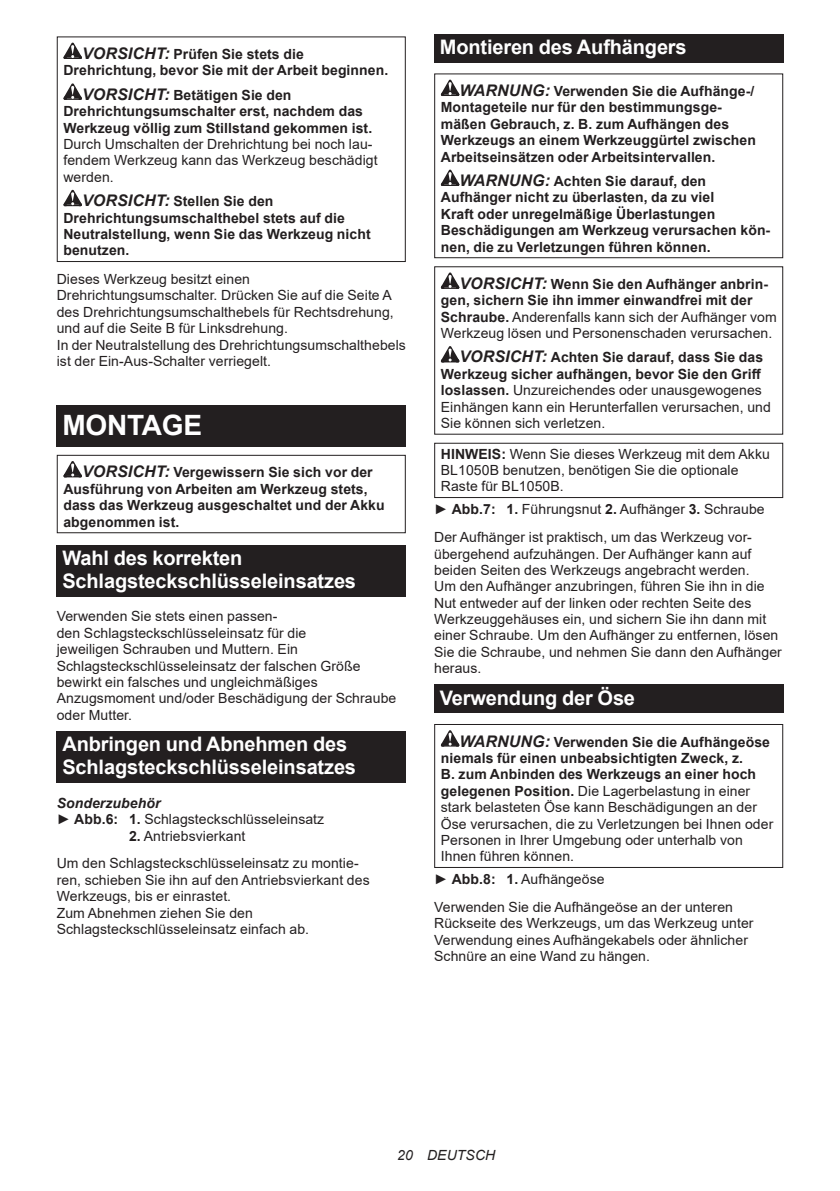
<style>
.page{position:relative;width:840px;height:1191px;background:#fff}
.page>*{position:absolute;margin:0;border:0;box-sizing:border-box;transform-origin:0 0}
.t1{font:700 28px "Arial";letter-spacing:-.01em;color:#fff}
.t2{font:700 20px/23.4px "Arial";letter-spacing:-.01em;color:#fff}
.t3{font:14px/16.4px "Arial";letter-spacing:.005em;color:#231f20}
.t4{font:700 14px/16.4px "Arial";letter-spacing:.005em;color:#231f20}
.t5{font:italic 14px "Arial";letter-spacing:.005em;color:#231f20}
.s1{font-style:italic;font-size:16px}
.s2{font-weight:700;font-style:italic}
.s3{font-weight:700}
.s4{font-weight:700;font-style:italic;font-size:16px}
</style>
<div class="page">
<svg style="left:63px;top:43px;width:19px;height:16px"></svg>
<svg style="left:63px;top:83px;width:19px;height:17px"></svg>
<svg style="left:63px;top:190px;width:19px;height:16px"></svg>
<div style="left:57px;top:36px;width:348px;height:226px;border:1px solid #231f20"></div>
<div style="left:57px;top:406px;width:348px;height:41px;background:#231f20"></div>
<svg style="left:63px;top:461px;width:19px;height:16px"></svg>
<div style="left:57px;top:455px;width:348px;height:78px;border:1px solid #231f20"></div>
<div style="left:57px;top:544px;width:348px;height:52px;background:#231f20"></div>
<div style="left:57px;top:731px;width:348px;height:52px;background:#231f20"></div>
<div style="left:434px;top:34px;width:348px;height:29px;background:#231f20"></div>
<svg style="left:440px;top:80px;width:19px;height:16px"></svg>
<svg style="left:440px;top:170px;width:19px;height:16px"></svg>
<div style="left:434px;top:73px;width:348px;height:185px;border:1px solid #231f20"></div>
<svg style="left:440px;top:272px;width:19px;height:17px"></svg>
<svg style="left:440px;top:346px;width:19px;height:16px"></svg>
<div style="left:434px;top:443px;width:348px;height:55px;border:1px solid #231f20"></div>
<div style="left:434px;top:684px;width:348px;height:29px;background:#231f20"></div>
<svg style="left:440px;top:730px;width:19px;height:16px"></svg>
<div style="left:434px;top:724px;width:348px;height:144px;border:1px solid #231f20"></div>
<p class="t4" style="left:63px;top:46px;width:326px;text-indent:19px"><span class="s1">VORSICHT:</span> Prüfen Sie stets die<br>Drehrichtung, bevor Sie mit der Arbeit beginnen.</p>
<p class="t4" style="left:63px;top:87px;width:310px;text-indent:19px"><span class="s1">VORSICHT:</span> Betätigen Sie den<br>Drehrichtungsumschalter erst, nachdem das<br>Werkzeug völlig zum Stillstand gekommen ist.</p>
<p class="t3" style="left:63px;top:136px;width:315px">Durch Umschalten der Drehrichtung bei noch lau&shy;fendem Werkzeug kann das Werkzeug beschädigt werden.</p>
<p class="t4" style="left:63px;top:193px;width:308px;text-indent:19px"><span class="s1">VORSICHT:</span> Stellen Sie den<br>Drehrichtungsumschalthebel stets auf die<br>Neutralstellung, wenn Sie das Werkzeug nicht benutzen.</p>
<p class="t3" style="left:57px;top:271px;width:350px">Dieses Werkzeug besitzt einen Drehrichtungsumschalter. Drücken Sie auf die Seite A des Drehrichtungsumschalthebels für Rechtsdrehung, und auf die Seite B für Linksdrehung.<br>In der Neutralstellung des Drehrichtungsumschalthebels ist der Ein-Aus-Schalter verriegelt.</p>
<h1 class="t1" style="left:62px;top:406px;width:141px">MONTAGE</h1>
<p class="t4" style="left:63px;top:464px;width:322px;text-indent:19px"><span class="s1">VORSICHT:</span> Vergewissern Sie sich vor der Ausführung von Arbeiten am Werkzeug stets, dass das Werkzeug ausgeschaltet und der Akku abgenommen ist.</p>
<h2 class="t2" style="left:62px;top:546px;width:295px">Wahl des korrekten<br>Schlagsteckschlüsseleinsatzes</h2>
<p class="t3" style="left:57px;top:608px;width:341px">Verwenden Sie stets einen passen-<br>den Schlagsteckschlüsseleinsatz für die<br>jeweiligen Schrauben und Muttern. Ein Schlagsteckschlüsseleinsatz der falschen Größe bewirkt ein falsches und ungleichmäßiges Anzugsmoment und/oder Beschädigung der Schraube oder Mutter.</p>
<h2 class="t2" style="left:62px;top:732px;width:295px">Anbringen und Abnehmen des<br>Schlagsteckschlüsseleinsatzes</h2>
<p class="t3" style="left:57px;top:794px;width:269px"><span class="s2">Sonderzubehör<br></span>► <span class="s3">Abb.6: 1.</span> Schlagsteckschlüsseleinsatz</p>
<p class="t3" style="left:57px;top:821px;width:303px;line-height:27.8px;text-indent:72px"><span class="s3">2.</span> Antriebsvierkant<br>Um den Schlagsteckschlüsseleinsatz zu montie-</p>
<p class="t3" style="left:57px;top:871px;width:314px">ren, schieben Sie ihn auf den Antriebsvierkant des Werkzeugs, bis er einrastet.<br>Zum Abnehmen ziehen Sie den Schlagsteckschlüsseleinsatz einfach ab.</p>
<h2 class="t2" style="left:439px;top:36px;width:248px">Montieren des Aufhängers</h2>
<p class="t4" style="left:440px;top:83px;width:316px;text-indent:19px"><span class="s1">WARNUNG:</span> Verwenden Sie die Aufhänge-/ Montageteile nur für den bestimmungsge&shy;mäßen Gebrauch, z. B. zum Aufhängen des Werkzeugs an einem Werkzeuggürtel zwischen Arbeitseinsätzen oder Arbeitsintervallen.</p>
<p class="t4" style="left:440px;top:173px;width:330px;text-indent:19px"><span class="s1">WARNUNG:</span> Achten Sie darauf, den Aufhänger nicht zu überlasten, da zu viel<br>Kraft oder unregelmäßige Überlastungen Beschädigungen am Werkzeug verursachen kön&shy;nen, die zu Verletzungen führen können.</p>
<p class="t3" style="left:440px;top:276px;width:337px;text-indent:19px"><span class="s4">VORSICHT:</span> <span class="s3">Wenn Sie den Aufhänger anbrin&shy;gen, sichern Sie ihn immer einwandfrei mit der Schraube.</span> Anderenfalls kann sich der Aufhänger vom Werkzeug lösen und Personenschaden verursachen.</p>
<p class="t3" style="left:440px;top:349px;width:331px;text-indent:19px"><span class="s4">VORSICHT:</span> <span class="s3">Achten Sie darauf, dass Sie das Werkzeug sicher aufhängen, bevor Sie den Griff loslassen.</span> Unzureichendes oder unausgewogenes Einhängen kann ein Herunterfallen verursachen, und Sie können sich verletzen.</p>
<p class="t3" style="left:440px;top:445px;width:330px"><span class="s3">HINWEIS:</span> Wenn Sie dieses Werkzeug mit dem Akku<br>BL1050B benutzen, benötigen Sie die optionale<br>Raste für BL1050B.</p>
<p class="t3" style="left:434px;top:495px;width:332px;line-height:27.8px">► <span class="s3">Abb.7: 1.</span> Führungsnut <span class="s3">2.</span> Aufhänger <span class="s3">3.</span> Schraube<br>Der Aufhänger ist praktisch, um das Werkzeug vor-</p>
<p class="t3" style="left:434px;top:545px;width:349px">übergehend aufzuhängen. Der Aufhänger kann auf beiden Seiten des Werkzeugs angebracht werden.<br>Um den Aufhänger anzubringen, führen Sie ihn in die Nut entweder auf der linken oder rechten Seite des Werkzeuggehäuses ein, und sichern Sie ihn dann mit einer Schraube. Um den Aufhänger zu entfernen, lösen Sie die Schraube, und nehmen Sie dann den Aufhänger heraus.</p>
<h2 class="t2" style="left:439px;top:686px;width:197px">Verwendung der Öse</h2>
<p class="t3" style="left:440px;top:733px;width:334px;text-indent:19px"><span class="s4">WARNUNG:</span> <span class="s3">Verwenden Sie die Aufhängeöse niemals für einen unbeabsichtigten Zweck, z.<br>B. zum Anbinden des Werkzeugs an einer hoch gelegenen Position.</span> Die Lagerbelastung in einer stark belasteten Öse kann Beschädigungen an der Öse verursachen, die zu Verletzungen bei Ihnen oder Personen in Ihrer Umgebung oder unterhalb von Ihnen führen können.</p>
<p class="t3" style="left:434px;top:865px;width:300px;line-height:27.8px">► <span class="s3">Abb.8: 1.</span> Aufhängeöse<br>Verwenden Sie die Aufhängeöse an der unteren</p>
<p class="t3" style="left:434px;top:915px;width:321px">Rückseite des Werkzeugs, um das Werkzeug unter<br>Verwendung eines Aufhängekabels oder ähnlicher<br>Schnüre an eine Wand zu hängen.</p>
<p class="t5" style="left:397px;top:1146px;width:99px">20 DEUTSCH</p>
</div>
